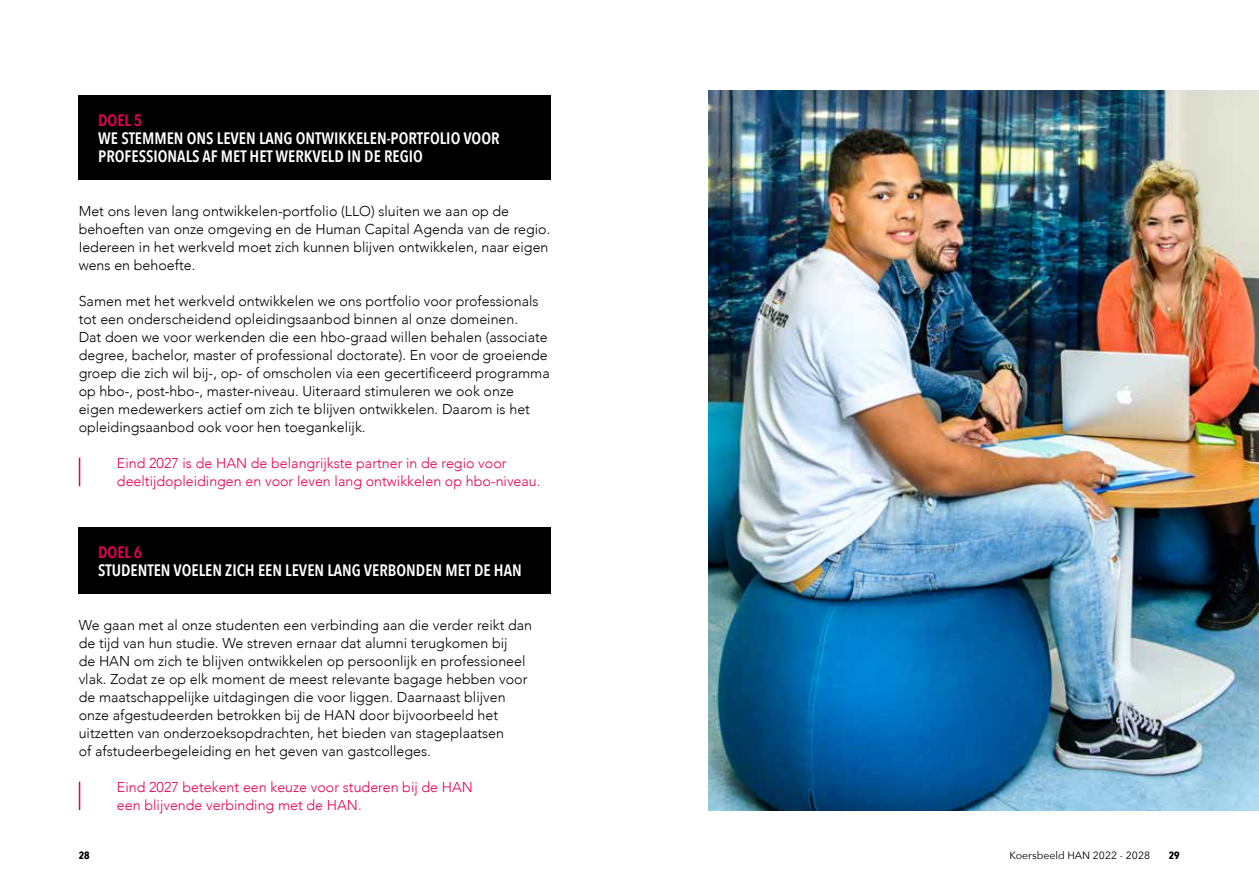
<style>
.page{position:relative;width:1259px;height:893px;background:#fff}
.page>*{position:absolute;margin:0;border:0;box-sizing:border-box;transform-origin:0 0}
.t1{font:600 16.5px/18px "Avenir Next Condensed";color:#fff}
.t2{font:600 16.5px "Avenir Next Condensed";color:#e50056}
.t3{font:300 14.25px/18px "Avenir";color:#000}
.t4{font:300 14.25px/18px "Avenir";color:#e50056}
.t5{font:10.5px "Avenir Next";color:#000}
.t6{font:700 10.5px "Avenir Next Condensed";color:#000}
</style>
<div class="page">
<img style="left:708px;top:90px;width:551px;height:720px">
<div style="left:79px;top:96px;width:472px;height:84px;background:#000"></div>
<svg style="left:79px;top:458px;width:1px;height:28px"></svg>
<div style="left:79px;top:528px;width:472px;height:66px;background:#000"></div>
<svg style="left:79px;top:782px;width:1px;height:28px"></svg>
<p class="t2" style="left:98px;top:106px;width:45px">DOEL 5</p>
<p class="t1" style="left:98px;top:129px;width:403px">WE STEMMEN ONS LEVEN LANG ONTWIKKELEN-PORTFOLIO VOOR<br>PROFESSIONALS AF MET HET WERKVELD IN DE REGIO</p>
<p class="t3" style="left:79px;top:202px;width:473px">Met ons leven lang ontwikkelen-portfolio (LLO) sluiten we aan op de behoeften van onze omgeving en de Human Capital Agenda van de regio.<br>Iedereen in het werkveld moet zich kunnen blijven ontwikkelen, naar eigen wens en behoefte.</p>
<p class="t3" style="left:79px;top:292px;width:473px">Samen met het werkveld ontwikkelen we ons portfolio voor professionals tot een onderscheidend opleidingsaanbod binnen al onze domeinen.<br>Dat doen we voor werkenden die een hbo-graad willen behalen (associate degree, bachelor, master of professional doctorate). En voor de groeiende groep die zich wil bij-, op- of omscholen via een gecertificeerd programma op hbo-, post-hbo-, master-niveau. Uiteraard stimuleren we ook onze eigen medewerkers actief om zich te blijven ontwikkelen. Daarom is het opleidingsaanbod ook voor hen toegankelijk.</p>
<p class="t4" style="left:117px;top:454px;width:425px">Eind 2027 is de HAN de belangrijkste partner in de regio voor deeltijdopleidingen en voor leven lang ontwikkelen op hbo-niveau.</p>
<p class="t2" style="left:98px;top:538px;width:45px">DOEL 6</p>
<p class="t1" style="left:98px;top:561px;width:425px">STUDENTEN VOELEN ZICH EEN LEVEN LANG VERBONDEN MET DE HAN</p>
<p class="t3" style="left:79px;top:616px;width:455px">We gaan met al onze studenten een verbinding aan die verder reikt dan de tijd van hun studie. We streven ernaar dat alumni terugkomen bij<br>de HAN om zich te blijven ontwikkelen op persoonlijk en professioneel vlak. Zodat ze op elk moment de meest relevante bagage hebben voor de maatschappelijke uitdagingen die voor liggen. Daarnaast blijven onze afgestudeerden betrokken bij de HAN door bijvoorbeeld het uitzetten van onderzoeksopdrachten, het bieden van stageplaatsen<br>of afstudeerbegeleiding en het geven van gastcolleges.</p>
<p class="t4" style="left:117px;top:778px;width:357px">Eind 2027 betekent een keuze voor studeren bij de HAN een blijvende verbinding met de HAN.</p>
<p class="t6" style="left:79px;top:849px;width:13px">28</p>
<p class="t5" style="left:1009px;top:847px;width:142px">Koersbeeld HAN 2022 - 2028</p>
<p class="t6" style="left:1168px;top:849px;width:13px">29</p>
</div>
